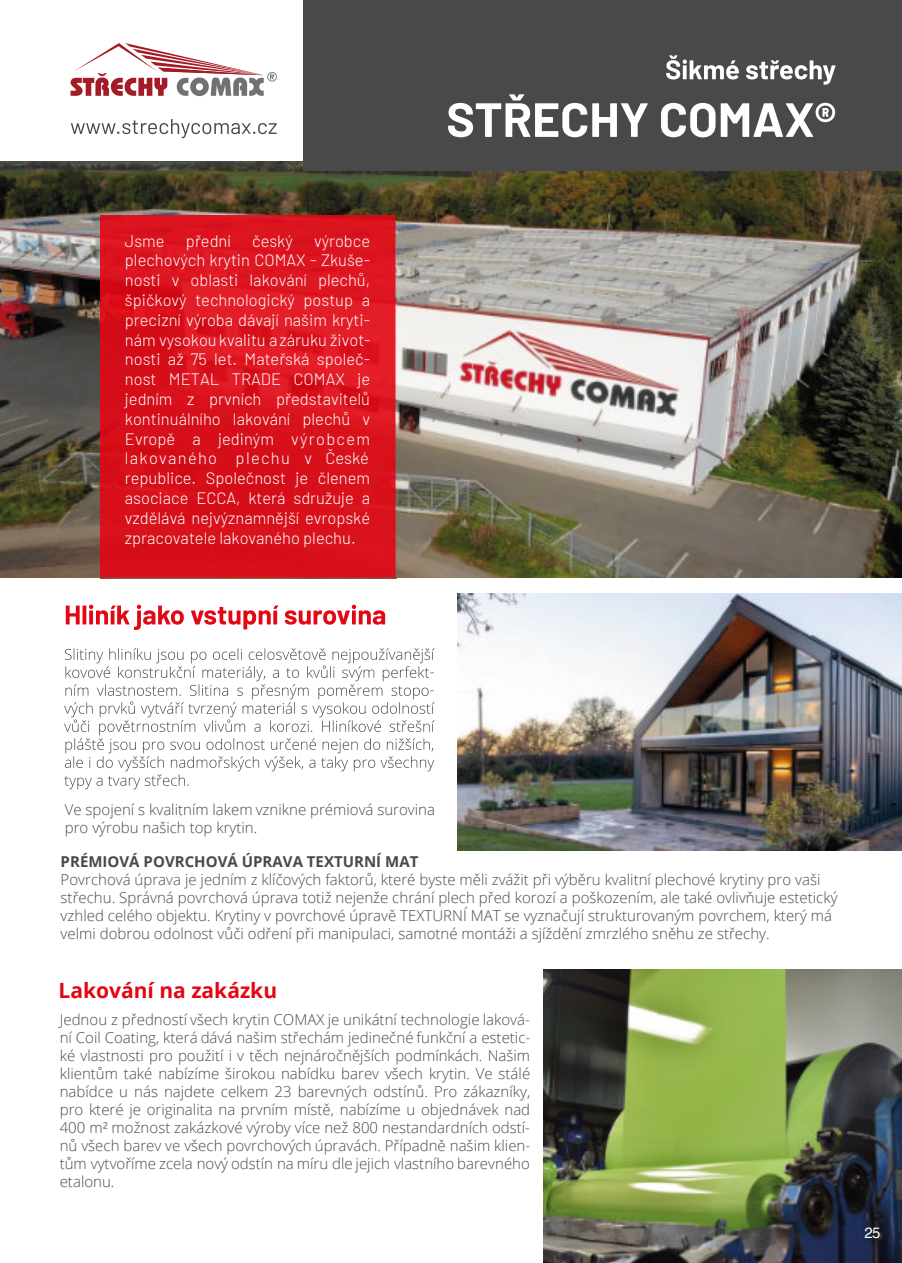
<style>
.page{position:relative;width:902px;height:1263px;background:#fff}
.page>*{position:absolute;margin:0;border:0;box-sizing:border-box;transform-origin:0 0}
.t1{font:700 21px "Open Sans";color:#e30613}
.t2{font:300 16.5px/19.8px "Barlow";color:#fff;text-align:justify}
.t3{font:300 15px/18px "Open Sans";color:#4a4949}
.t4{font:700 15px "Open Sans";color:#4a4949}
.t5{font:15px "Helvetica";color:#fff}
</style>
<div class="page">
<img style="left:543px;top:969px;width:358px;height:294px">
<svg style="left:71px;top:119px;width:205px;height:19px"></svg>
<svg style="left:66px;top:605px;width:319px;height:25px"></svg>
<svg style="left:64px;top:648px;width:370px;height:141px"></svg>
<img style="left:0;top:162px;width:901px;height:415px">
<img style="left:100px;top:216px;width:296px;height:363px">
<img style="left:457px;top:594px;width:444px;height:256px">
<svg style="left:70px;top:43px;width:194px;height:53px"></svg>
<div style="left:267px;top:72px;width:9px;height:9px;border:1px solid #7d8285;border-radius:50%"></div>
<svg style="left:270px;top:74px;width:4px;height:5px"></svg>
<div style="left:303px;top:0;width:598px;height:171px;background:#4a4949"></div>
<svg style="left:666px;top:55px;width:169px;height:30px"></svg>
<svg style="left:448px;top:94px;width:387px;height:43px"></svg>
<p class="t2" style="left:125px;top:230px;width:247px;text-indent:189px">výrobce plechových krytin COMAX - Zkuše&shy;nosti v oblasti lakování plechů, špičkový technologický postup a precizní výroba dávají našim kryti&shy;nám vysokou kvalitu a záruku život&shy;nosti až 75 let. Mateřská společ&shy;nost METAL TRADE COMAX je jedním z prvních představitelů kontinuálního lakování plechů v Evropě a jediným výrobcem lakovaného plechu v České republice. Společnost je členem asociace ECCA, která sdružuje a vzdělává nejvýznamnější evropské zpracovatele lakovaného plechu.</p>
<p class="t2" style="left:125px;top:230px;width:41px">Jsme</p>
<p class="t2" style="left:186px;top:230px;width:46px">přední</p>
<p class="t2" style="left:252px;top:230px;width:42px">český</p>
<p class="t3" style="left:430px;top:664px;width:6px">- -</p>
<p class="t3" style="left:65px;top:801px;width:372px">Ve spojení s kvalitním lakem vznikne prémiová surovina pro výrobu našich top krytin.</p>
<p class="t4" style="left:61px;top:856px;width:359px">PRÉMIOVÁ POVRCHOVÁ ÚPRAVA TEXTURNÍ MAT</p>
<p class="t3" style="left:61px;top:872px;width:778px">Povrchová úprava je jedním z klíčových faktorů, které byste měli zvážit při výběru kvalitní plechové krytiny pro vaši střechu. Správná povrchová úprava totiž nejenže chrání plech před korozí a poškozením, ale také ovlivňuje estetický vzhled celého objektu. Krytiny v povrchové úpravě TEXTURNÍ MAT se vyznačují strukturovaným povrchem, který má velmi dobrou odolnost vůči odření při manipulaci, samotné montáži a sjíždění zmrzlého sněhu ze střechy.</p>
<h1 class="t1" style="left:58px;top:982px;width:220px">Lakování na zakázku</h1>
<p class="t3" style="left:60px;top:1012px;width:472px;text-align:justify">Jednou z předností všech krytin COMAX je unikátní technologie laková&shy;ní Coil Coating, která dává našim střechám jedinečné funkční a estetic&shy;ké vlastnosti pro použití i v těch nejnáročnějších podmínkách. Našim klientům také nabízíme širokou nabídku barev všech krytin. Ve stálé nabídce u nás najdete celkem 23 barevných odstínů. Pro zákazníky, pro které je originalita na prvním místě, nabízíme u objednávek nad 400 m² možnost zakázkové výroby více než 800 nestandardních odstí&shy;nů všech barev ve všech povrchových úpravách. Případně našim klien&shy;tům vytvoříme zcela nový odstín na míru dle jejich vlastního barevného etalonu.</p>
<p class="t5" style="left:864px;top:1226px;width:18px">25</p>
</div>
